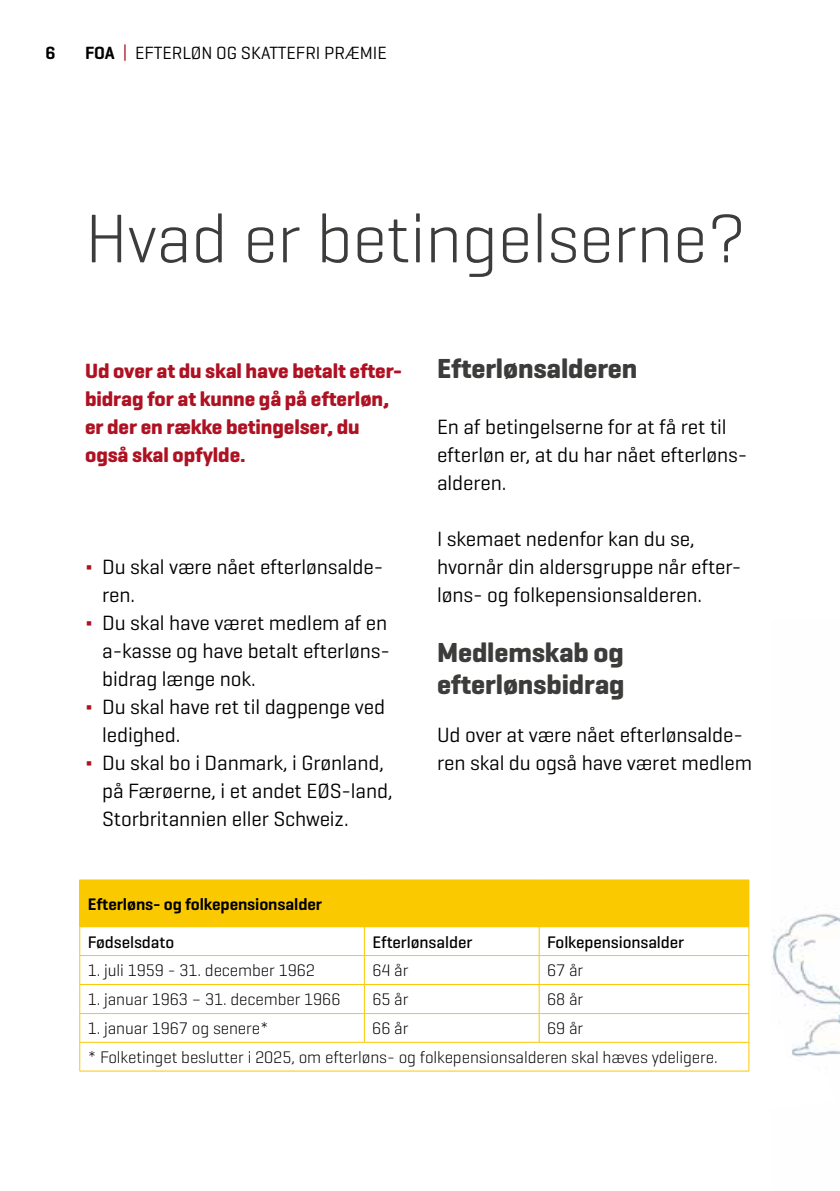
<style>
.page{position:relative;width:840px;height:1191px;background:#fff}
.page>*{position:absolute;margin:0;border:0;box-sizing:border-box;transform-origin:0 0}
.t1{font:300 70px "Geogrotesque";letter-spacing:-.005em;color:#3c3c3b}
.t2{font:700 28px/32px "Geogrotesque";letter-spacing:-.005em;color:#3c3c3b}
.t3{font:21px/28px "Geogrotesque";letter-spacing:-.005em;color:#000}
.t4{font:700 21px/28px "Geogrotesque";letter-spacing:-.005em;color:#ae1122}
.t5{font:18px "Geogrotesque";letter-spacing:-.005em;color:#000}
.t6{font:600 18px "Geogrotesque";color:#000}
.t7{font:300 17px/28.8px "Geogrotesque";letter-spacing:-.005em;color:#000}
.t8{font:500 17px "Geogrotesque";letter-spacing:-.005em;color:#000}
.t9{font:600 17px "Geogrotesque";letter-spacing:-.005em;color:#000}
.s1{font-weight:600}
.s2{color:#ae1122}
</style>
<div class="page">
<img style="left:772px;top:913px;width:67px;height:141px">
<div style="left:80px;top:880px;width:668px;height:46px;background:#fbc900"></div>
<hr style="left:748px;top:880px;width:1px;height:46px;background:#fbc900">
<hr style="left:79px;top:879px;width:285px;height:1px;background:#fbc900">
<hr style="left:364px;top:879px;width:175px;height:1px;background:#fbc900">
<hr style="left:539px;top:879px;width:209px;height:1px;background:#fbc900">
<hr style="left:79px;top:880px;width:1px;height:46px;background:#fbc900">
<hr style="left:79px;top:926px;width:285px;height:1px;background:#fbc900">
<hr style="left:364px;top:926px;width:175px;height:1px;background:#fbc900">
<hr style="left:539px;top:926px;width:209px;height:1px;background:#fbc900">
<hr style="left:79px;top:1070px;width:285px;height:1px;background:#fbc900">
<hr style="left:364px;top:1070px;width:175px;height:1px;background:#fbc900">
<hr style="left:539px;top:1070px;width:209px;height:1px;background:#fbc900">
<hr style="left:79px;top:955px;width:285px;height:1px;background:#fbc900">
<hr style="left:364px;top:955px;width:175px;height:1px;background:#fbc900">
<hr style="left:539px;top:955px;width:209px;height:1px;background:#fbc900">
<hr style="left:79px;top:984px;width:285px;height:1px;background:#fbc900">
<hr style="left:364px;top:984px;width:175px;height:1px;background:#fbc900">
<hr style="left:539px;top:984px;width:209px;height:1px;background:#fbc900">
<hr style="left:79px;top:1013px;width:285px;height:1px;background:#fbc900">
<hr style="left:364px;top:1013px;width:175px;height:1px;background:#fbc900">
<hr style="left:539px;top:1013px;width:209px;height:1px;background:#fbc900">
<svg style="left:79px;top:927px;width:1px;height:143px"></svg>
<svg style="left:748px;top:927px;width:1px;height:143px"></svg>
<hr style="left:79px;top:1042px;width:285px;height:1px;background:#fbc900">
<hr style="left:364px;top:1042px;width:175px;height:1px;background:#fbc900">
<hr style="left:539px;top:1042px;width:209px;height:1px;background:#fbc900">
<svg style="left:364px;top:927px;width:1px;height:115px"></svg>
<svg style="left:538px;top:927px;width:1px;height:115px"></svg>
<svg style="left:772px;top:1017px;width:64px;height:40px"></svg>
<p class="t6" style="left:45px;top:42px;width:12px">6</p>
<p class="t5" style="left:85px;top:42px;width:303px"><span class="s1">FOA</span> <span class="s2">|</span> EFTERLØN OG SKATTEFRI PRÆMIE</p>
<h1 class="t1" style="left:85px;top:195px;width:662px">Hvad er betingelserne?</h1>
<p class="t4" style="left:85px;top:357px;width:318px">Ud over at du skal have betalt efter&shy;bidrag for at kunne gå på efterløn, er der en række betingelser, du også skal opfylde.</p>
<p class="t3" style="left:85px;top:552px;width:299px"><span class="s2">∆</span> Du skal være nået efterlønsalde-</p>
<p class="t3" style="left:102px;top:580px;width:35px">ren.</p>
<p class="t3" style="left:85px;top:608px;width:303px"><span class="s2">∆</span> Du skal have været medlem af en</p>
<p class="t3" style="left:102px;top:636px;width:289px">a-kasse og have betalt efterløns-</p>
<p class="t3" style="left:102px;top:664px;width:155px">bidrag længe nok.</p>
<p class="t3" style="left:85px;top:692px;width:301px"><span class="s2">∆</span> Du skal have ret til dagpenge ved</p>
<p class="t3" style="left:102px;top:720px;width:80px">ledighed.</p>
<p class="t3" style="left:85px;top:748px;width:300px"><span class="s2">∆</span> Du skal bo i Danmark, i Grønland,</p>
<p class="t3" style="left:102px;top:776px;width:292px">på Færøerne, i et andet EØS-land,</p>
<p class="t3" style="left:102px;top:804px;width:248px">Storbritannien eller Schweiz.</p>
<h2 class="t2" style="left:437px;top:352px;width:202px">Efterlønsalderen</h2>
<p class="t3" style="left:437px;top:412px;width:312px">En af betingelserne for at få ret til efterløn er, at du har nået efterløns&shy;alderen.</p>
<p class="t3" style="left:437px;top:524px;width:305px">I skemaet nedenfor kan du se, hvornår din aldersgruppe når efter&shy;løns- og folkepensionsalderen.</p>
<h2 class="t2" style="left:437px;top:636px;width:189px">Medlemskab og efterlønsbidrag</h2>
<p class="t3" style="left:437px;top:720px;width:316px">Ud over at være nået efterlønsalde&shy;ren skal du også have været medlem</p>
<p class="t9" style="left:88px;top:893px;width:236px">Efterløns- og folkepensionsalder</p>
<p class="t8" style="left:88px;top:931px;width:88px">Fødselsdato</p>
<p class="t8" style="left:372px;top:931px;width:101px">Efterlønsalder</p>
<p class="t8" style="left:547px;top:931px;width:138px">Folkepensionsalder</p>
<p class="t7" style="left:88px;top:955px;width:228px">1. juli 1959 - 31. december 1962</p>
<p class="t7" style="left:372px;top:955px;width:38px">64 år</p>
<p class="t7" style="left:547px;top:955px;width:38px">67 år</p>
<p class="t7" style="left:88px;top:984px;width:254px">1. januar 1963 – 31. december 1966</p>
<p class="t7" style="left:372px;top:984px;width:38px">65 år</p>
<p class="t7" style="left:547px;top:984px;width:38px">68 år</p>
<p class="t7" style="left:88px;top:1013px;width:182px">1. januar 1967 og senere*</p>
<p class="t7" style="left:372px;top:1013px;width:38px">66 år</p>
<p class="t7" style="left:88px;top:1013px;width:631px;text-indent:459px">69 år<br>* Folketinget beslutter i 2025, om efterløns- og folkepensionsalderen skal hæves ydeligere.</p>
</div>
